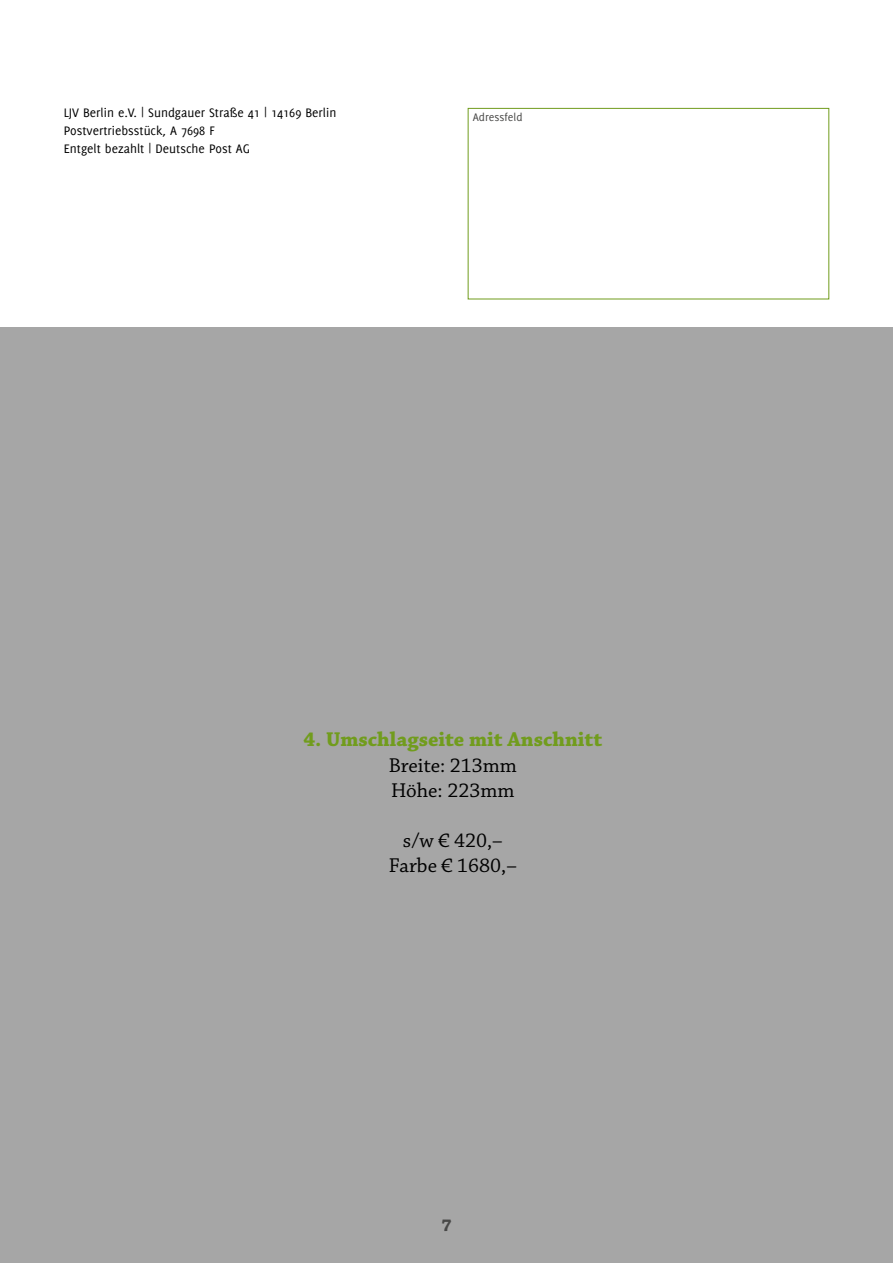
<style>
.page{position:relative;width:893px;height:1263px;background:#fff}
.page>*{position:absolute;margin:0;border:0;box-sizing:border-box;transform-origin:0 0}
.t1{font:21px/25.2px "Chaparral Pro";color:#000}
.t2{font:700 21px "Chaparral Pro";color:#719c1d}
.t3{font:700 18px "Chaparral Pro";color:#484847}
.t4{font:13.5px/18px "Delicious";color:#000}
.t5{font:12px "Delicious";color:#484847}
</style>
<div class="page">
<div style="left:0;top:327px;width:893px;height:936px;background:#a6a6a6"></div>
<div style="left:468px;top:108px;width:361px;height:191px;border:1px solid #719c1d"></div>
<p class="t4" style="left:64px;top:104px;width:274px">LJV Berlin e.V. | Sundgauer Straße 41 | 14169 Berlin<br>Postvertriebsstück, A 7698 F<br>Entgelt bezahlt | Deutsche Post AG</p>
<p class="t5" style="left:473px;top:111px;width:51px">Adressfeld</p>
<h1 class="t2" style="left:303px;top:727px;width:301px">4. Umschlagseite mit Anschnitt</h1>
<h1 class="t1" style="left:389px;top:753px;width:130px">Breite: 213mm<br>Höhe: 223mm</h1>
<h1 class="t1" style="left:389px;top:829px;width:130px;text-align:center">s/w € 420,–<br>Farbe € 1680,–</h1>
<h2 class="t3" style="left:441px;top:1215px;width:12px">7</h2>
</div>
